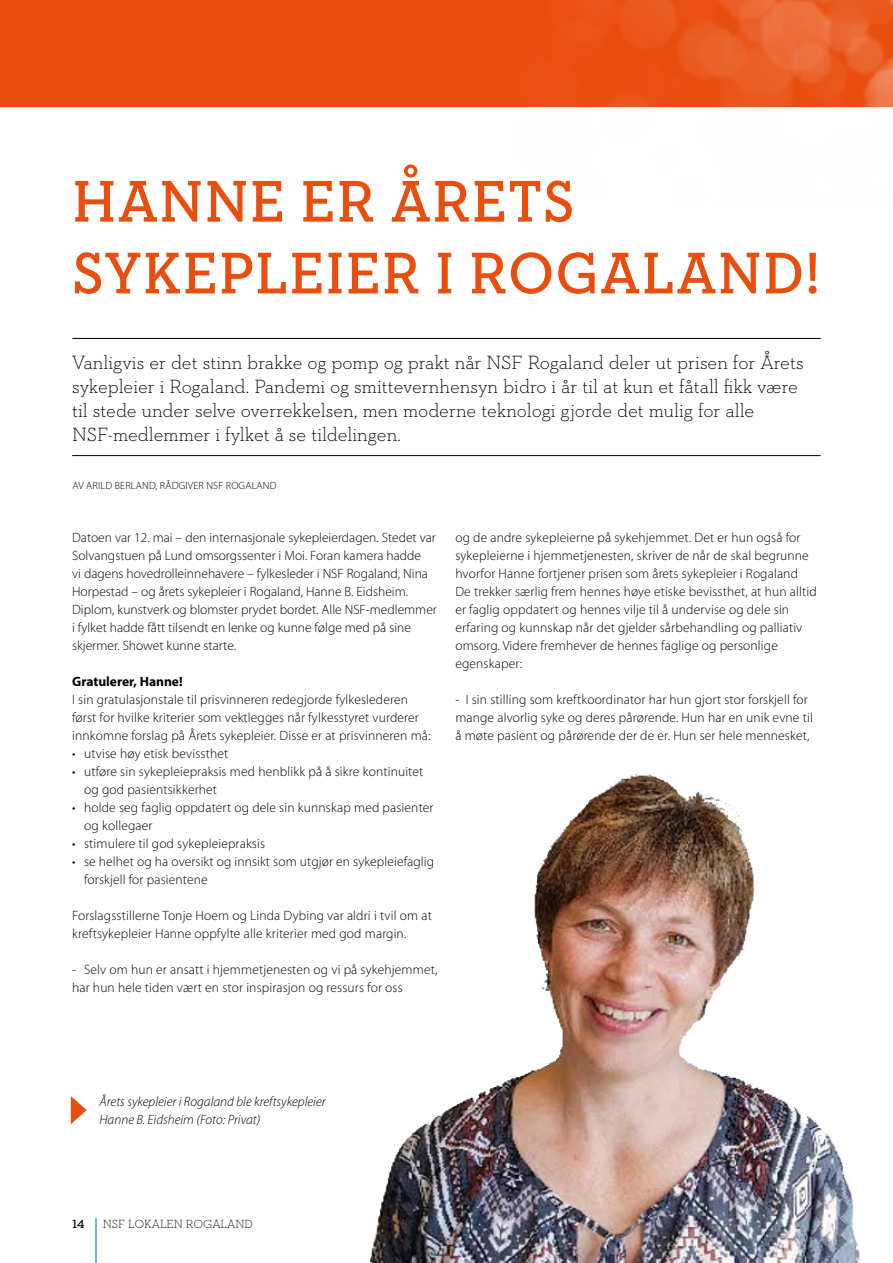
<style>
.page{position:relative;width:893px;height:1263px;background:#fff}
.page>*{position:absolute;margin:0;border:0;box-sizing:border-box;transform-origin:0 0}
.t1{font:600 59.85px/71.7px "Neutraface Slab Text";letter-spacing:.02em;color:#e94e0f}
.t2{font:300 19.5px/24px "Neutraface Slab Text";letter-spacing:-.005em;color:#000}
.t3{font:300 13.5px/18px "Myriad Pro";letter-spacing:.01em;color:#000}
.t4{font:italic 300 13.5px/18px "Myriad Pro";color:#000}
.t5{font:700 13.5px "Myriad Pro";color:#000}
.t6{font:300 12px "Neutraface Slab Text";color:#000}
.t7{font:600 12px "Neutraface Slab Text";color:#000}
.t8{font:300 10.5px "Myriad Pro";letter-spacing:.02em;color:#000}
</style>
<div class="page">
<img style="left:0;top:0;width:893px;height:107px">
<img style="left:370px;top:773px;width:490px;height:490px">
<hr style="left:72px;top:338px;width:749px;height:1px;background:#000">
<hr style="left:72px;top:455px;width:748px;height:1px;background:#000">
<svg style="left:71px;top:1096px;width:16px;height:28px"></svg>
<hr style="left:96px;top:1218px;width:1px;height:45px;background:#00628b">
<h1 class="t1" style="left:72px;top:165px;width:750px">HANNE ER ÅRETS<br>SYKEPLEIER I ROGALAND!</h1>
<p class="t2" style="left:72px;top:350px;width:733px">Vanligvis er det stinn brakke og pomp og prakt når NSF Rogaland deler ut prisen for Årets sykepleier i Rogaland. Pandemi og smittevernhensyn bidro i år til at kun et fåtall fikk være til stede under selve overrekkelsen, men moderne teknologi gjorde det mulig for alle NSF-medlemmer i fylket å se tildelingen.</p>
<p class="t8" style="left:73px;top:479px;width:206px">AV ARILD BERLAND, RÅDGIVER NSF ROGALAND</p>
<p class="t3" style="left:72px;top:528px;width:366px">Datoen var 12. mai – den internasjonale sykepleierdagen. Stedet var Solvangstuen på Lund omsorgssenter i Moi. Foran kamera hadde<br>vi dagens hovedrolleinnehavere – fylkesleder i NSF Rogaland, Nina Horpestad – og årets sykepleier i Rogaland, Hanne B. Eidsheim.<br>Diplom, kunstverk og blomster prydet bordet. Alle NSF-medlemmer i fylket hadde fått tilsendt en lenke og kunne følge med på sine skjermer. Showet kunne starte.</p>
<p class="t5" style="left:72px;top:672px;width:112px">Gratulerer, Hanne!</p>
<p class="t3" style="left:72px;top:690px;width:360px">I sin gratulasjonstale til prisvinneren redegjorde fylkeslederen først for hvilke kriterier som vektlegges når fylkesstyret vurderer innkomne forslag på Årets sykepleier. Disse er at prisvinneren må:</p>
<p class="t3" style="left:72px;top:744px;width:158px">• utvise høy etisk bevissthet</p>
<p class="t3" style="left:84px;top:762px;width:341px;text-indent:-12px">• utføre sin sykepleiepraksis med henblikk på å sikre kontinuitet og god pasientsikkerhet</p>
<p class="t3" style="left:84px;top:798px;width:351px;text-indent:-12px">• holde seg faglig oppdatert og dele sin kunnskap med pasienter og kollegaer</p>
<p class="t3" style="left:72px;top:834px;width:194px">• stimulere til god sykepleiepraksis</p>
<p class="t3" style="left:84px;top:852px;width:352px;text-indent:-12px">• se helhet og ha oversikt og innsikt som utgjør en sykepleiefaglig forskjell for pasientene</p>
<p class="t3" style="left:72px;top:906px;width:361px">Forslagsstillerne Tonje Hoem og Linda Dybing var aldri i tvil om at kreftsykepleier Hanne oppfylte alle kriterier med god margin.</p>
<p class="t3" style="left:72px;top:960px;width:367px">- Selv om hun er ansatt i hjemmetjenesten og vi på sykehjemmet, har hun hele tiden vært en stor inspirasjon og ressurs for oss</p>
<p class="t3" style="left:455px;top:528px;width:363px">og de andre sykepleierne på sykehjemmet. Det er hun også for sykepleierne i hjemmetjenesten, skriver de når de skal begrunne hvorfor Hanne fortjener prisen som årets sykepleier i Rogaland De trekker særlig frem hennes høye etiske bevissthet, at hun alltid er faglig oppdatert og hennes vilje til å undervise og dele sin erfaring og kunnskap når det gjelder sårbehandling og palliativ omsorg. Videre fremhever de hennes faglige og personlige egenskaper:</p>
<p class="t3" style="left:455px;top:690px;width:359px">- I sin stilling som kreftkoordinator har hun gjort stor forskjell for mange alvorlig syke og deres pårørende. Hun har en unik evne til å møte pasient og pårørende der de er. Hun ser hele mennesket,</p>
<p class="t4" style="left:99px;top:1093px;width:228px">Årets sykepleier i Rogaland ble kreftsykepleier<br>Hanne B. Eidsheim (Foto: Privat)</p>
<p class="t7" style="left:72px;top:1216px;width:13px">14</p>
<p class="t6" style="left:103px;top:1216px;width:152px">NSF LOKALEN ROGALAND</p>
</div>
